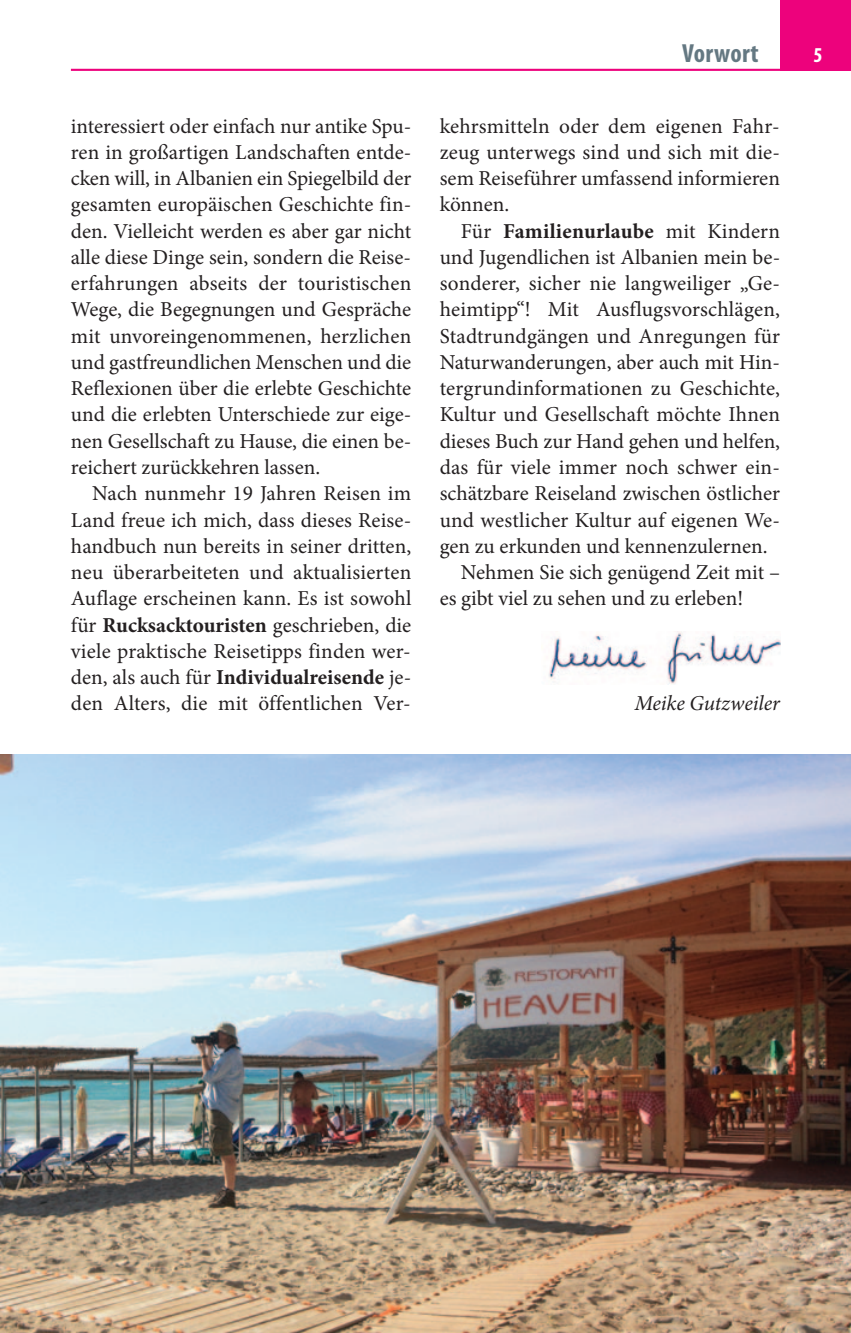
<style>
.page{position:relative;width:851px;height:1333px;background:#fff}
.page>*{position:absolute;margin:0;border:0;box-sizing:border-box;transform-origin:0 0}
.t1{font:700 condensed 26.25px "Myriad Pro";letter-spacing:.015em;color:#647882}
.t2{font:21.25px/26.2px "Minion Pro";color:#231f20;text-align:justify}
.t3{font:700 21.25px "Minion Pro";letter-spacing:.01em;color:#231f20}
.t4{font:italic 21.25px "Minion Pro";color:#231f20}
.t5{font:700 condensed 21.25px "Myriad Pro";color:#fff}
.s1{font-weight:700}
.s2{font-weight:400}
</style>
<div class="page">
<div style="left:780px;top:0;width:70px;height:71px;background:#ed027c"></div>
<hr style="left:71px;top:69px;width:709px;height:2px;background:#ed027c">
<img style="left:0;top:754px;width:850px;height:578px">
<img style="left:549px;top:631px;width:231px;height:53px">
<p class="t2" style="left:71px;top:115px;width:342px">interessiert oder einfach nur antike Spu&shy;ren in großartigen Landschaften entde&shy;cken will, in Albanien ein Spiegelbild der gesamten europäischen Geschichte fin&shy;den. Vielleicht werden es aber gar nicht alle diese Dinge sein, sondern die Reise&shy;erfahrungen abseits der touristischen Wege, die Begegnungen und Gespräche mit unvoreingenommenen, herzlichen und gastfreundlichen Menschen und die Reflexionen über die erlebte Geschichte und die erlebten Unterschiede zur eige&shy;nen Gesellschaft zu Hause, die einen be&shy;reichert zurückkehren lassen.</p>
<p class="t2" style="left:71px;top:482px;width:342px;text-indent:21px">Nach nunmehr 19 Jahren Reisen im Land freue ich mich, dass dieses Reise&shy;handbuch nun bereits in seiner dritten, neu überarbeiteten und aktualisierten Auflage erscheinen kann. Es ist sowohl für <span class="s1">Rucksacktouristen</span> geschrieben, die viele praktische Reisetipps finden wer&shy;den, als auch für <span class="s1">Individualreisende</span> je&shy;den Alters, die mit öffentlichen Ver-</p>
<p class="t1" style="left:682px;top:44px;width:78px">Vorwort</p>
<p class="t5" style="left:813px;top:48px;width:11px">5</p>
<p class="t2" style="left:439px;top:115px;width:342px">kehrsmitteln oder dem eigenen Fahr&shy;zeug unterwegs sind und sich mit die&shy;sem Reiseführer umfassend informieren können.</p>
<p class="t3" style="left:461px;top:223px;width:320px"><span class="s2">Für</span> Familienurlaube <span class="s2">mit Kindern</span></p>
<p class="t2" style="left:439px;top:246px;width:342px">und Jugendlichen ist Albanien mein be-</p>
<p class="t2" style="left:439px;top:272px;width:342px">sonderer, sicher nie langweiliger „Ge-</p>
<p class="t2" style="left:439px;top:298px;width:342px">heimtipp“! Mit Ausflugsvorschlägen,</p>
<p class="t2" style="left:439px;top:325px;width:342px">Stadtrundgängen und Anregungen für</p>
<p class="t2" style="left:439px;top:351px;width:342px">Naturwanderungen, aber auch mit Hin-</p>
<p class="t2" style="left:439px;top:377px;width:342px">tergrundinformationen zu Geschichte,</p>
<p class="t2" style="left:439px;top:403px;width:342px">Kultur und Gesellschaft möchte Ihnen</p>
<p class="t2" style="left:439px;top:430px;width:342px">dieses Buch zur Hand gehen und helfen,</p>
<p class="t2" style="left:439px;top:456px;width:342px">das für viele immer noch schwer ein-</p>
<p class="t2" style="left:439px;top:482px;width:342px">schätzbare Reiseland zwischen östlicher</p>
<p class="t2" style="left:439px;top:508px;width:342px">und westlicher Kultur auf eigenen We-</p>
<p class="t2" style="left:439px;top:535px;width:329px">gen zu erkunden und kennenzulernen.</p>
<p class="t2" style="left:461px;top:561px;width:320px">Nehmen Sie sich genügend Zeit mit –</p>
<p class="t2" style="left:439px;top:587px;width:305px">es gibt viel zu sehen und zu erleben!</p>
<p class="t4" style="left:634px;top:690px;width:147px">Meike Gutzweiler</p>
</div>
